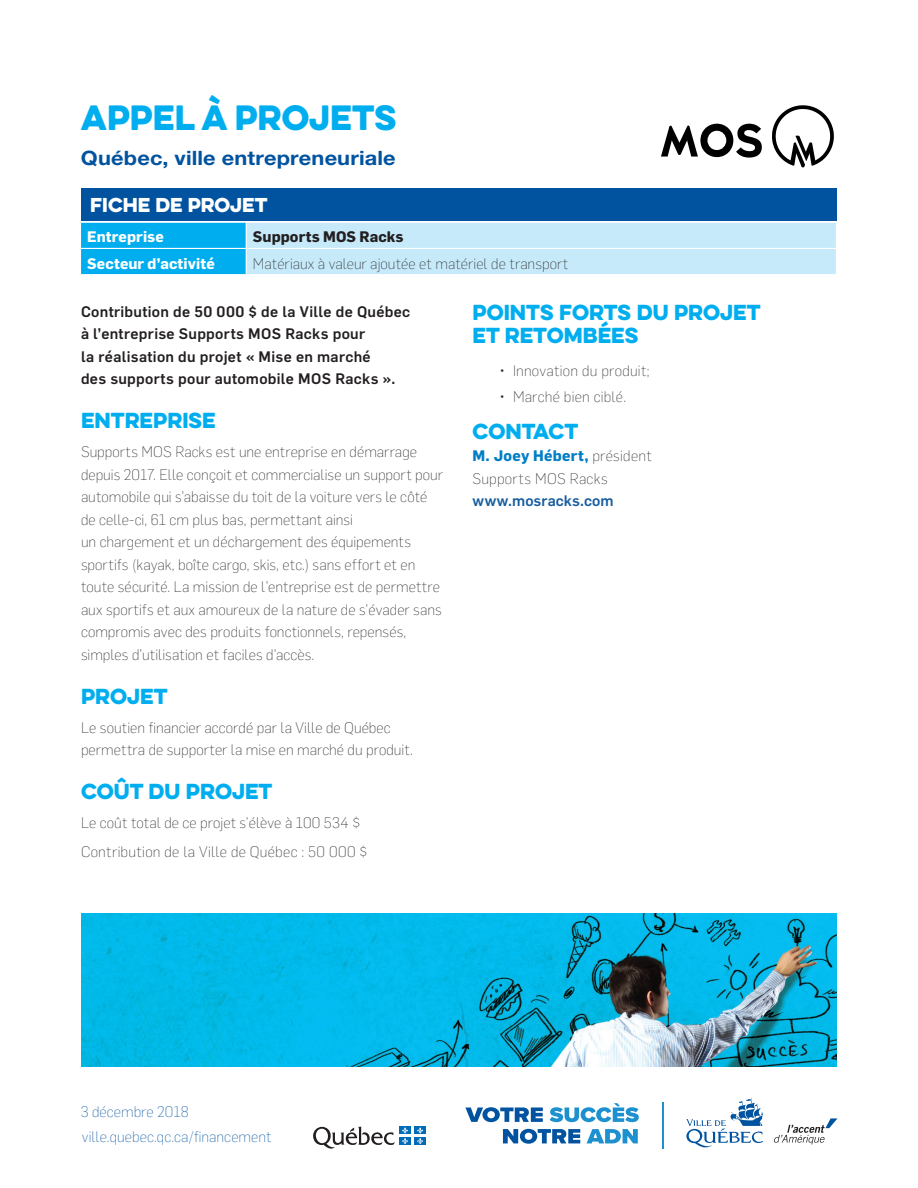
<style>
.page{position:relative;width:918px;height:1188px;background:#fff}
.page>*{position:absolute;margin:0;border:0;box-sizing:border-box;transform-origin:0 0}
.t1{font:31.5px "Eveleth Clean";color:#00aeef}
.t2{font:700 19.8px "Helvetica Neue";letter-spacing:.005em;color:#0153a0;scale:1.1 1}
.t3{font:19.5px/23.4px "Eveleth Clean";color:#00aeef}
.t4{font:18px "Eveleth Clean";color:#fff}
.t5{font:200 15px/22.5px "Flama";letter-spacing:.005em;color:#231f20}
.t6{font:500 15px/22.5px "Flama";letter-spacing:.02em;color:#231f20}
.t7{font:200 15px "Flama";color:#0153a0}
.t8{font:700 15px "Flama";letter-spacing:.01em;color:#fff}
.t9{font:700 15px "Flama";letter-spacing:.01em;color:#231f20}
.s1{font-weight:700;color:#007ec5}
.s2{font-weight:500;color:#175d9e}
</style>
<div class="page">
<img style="left:81px;top:914px;width:755px;height:153px">
<div style="left:81px;top:188px;width:755px;height:32px;background:#0153a0"></div>
<svg style="left:80px;top:222px;width:756px;height:53px;background:#a0def7"></svg>
<svg style="left:661px;top:124px;width:101px;height:34px"></svg>
<svg style="left:772px;top:105px;width:62px;height:62px"></svg>
<svg style="left:465px;top:1107px;width:78px;height:15px"></svg>
<svg style="left:550px;top:1103px;width:89px;height:19px"></svg>
<svg style="left:503px;top:1129px;width:77px;height:15px"></svg>
<svg style="left:587px;top:1129px;width:51px;height:14px"></svg>
<svg style="left:774px;top:1118px;width:64px;height:26px"></svg>
<svg style="left:686px;top:1098px;width:77px;height:49px"></svg>
<hr style="left:663px;top:1102px;width:1px;height:47px;background:#1d90d0">
<svg style="left:313px;top:1126px;width:82px;height:23px"></svg>
<div style="left:399px;top:1127px;width:12px;height:7px;background:#006cb7"></div>
<div style="left:414px;top:1127px;width:12px;height:7px;background:#006cb7"></div>
<div style="left:399px;top:1137px;width:12px;height:8px;background:#006cb7"></div>
<svg style="left:402px;top:1127px;width:6px;height:17px"></svg>
<div style="left:414px;top:1137px;width:12px;height:8px;background:#006cb7"></div>
<svg style="left:417px;top:1127px;width:6px;height:17px"></svg>
<h1 class="t1" style="left:81px;top:94px;width:317px">APPEL À PROJETS</h1>
<h2 class="t2" style="left:81px;top:146px;width:288px">Québec, ville entrepreneuriale</h2>
<p class="t4" style="left:90px;top:191px;width:179px">FICHE DE PROJET</p>
<p class="t8" style="left:87px;top:226px;width:78px">Entreprise</p>
<p class="t9" style="left:253px;top:226px;width:152px">Supports MOS Racks</p>
<p class="t8" style="left:87px;top:252px;width:129px">Secteur d’activité</p>
<p class="t5" style="left:253px;top:251px;width:317px">Matériaux à valeur ajoutée et matériel de transport</p>
<p class="t6" style="left:81px;top:299px;width:331px">Contribution de 50 000 $ de la Ville de Québec à l’entreprise Supports MOS Racks pour<br>la réalisation du projet « Mise en marché<br>des supports pour automobile MOS Racks ».</p>
<h3 class="t3" style="left:81px;top:408px;width:136px">ENTREPRISE</h3>
<p class="t5" style="left:81px;top:440px;width:364px">Supports MOS Racks est une entreprise en démarrage depuis 2017. Elle conçoit et commercialise un support pour automobile qui s’abaisse du toit de la voiture vers le côté de celle-ci, 61 cm plus bas, permettant ainsi<br>un chargement et un déchargement des équipements sportifs (kayak, boîte cargo, skis, etc.) sans effort et en toute sécurité. La mission de l’entreprise est de permettre aux sportifs et aux amoureux de la nature de s’évader sans compromis avec des produits fonctionnels, repensés, simples d’utilisation et faciles d’accès.</p>
<h3 class="t3" style="left:81px;top:684px;width:88px">PROJET</h3>
<p class="t5" style="left:81px;top:716px;width:333px">Le soutien financier accordé par la Ville de Québec permettra de supporter la mise en marché du produit.</p>
<h3 class="t3" style="left:81px;top:779px;width:193px">COÛT DU PROJET</h3>
<p class="t5" style="left:81px;top:811px;width:281px">Le coût total de ce projet s’élève à 100 534 $</p>
<p class="t5" style="left:81px;top:840px;width:288px">Contribution de la Ville de Québec : 50 000 $</p>
<h3 class="t3" style="left:472px;top:300px;width:290px">POINTS FORTS DU PROJET<br>ET RETOMBÉES</h3>
<p class="t5" style="left:500px;top:359px;width:152px">• Innovation du produit;</p>
<p class="t5" style="left:500px;top:385px;width:128px">• Marché bien ciblé.</p>
<h3 class="t3" style="left:472px;top:419px;width:107px">CONTACT</h3>
<h3 class="t5" style="left:472px;top:444px;width:181px"><span class="s1">M. Joey Hébert,</span> président<br>Supports MOS Racks <span class="s2">www.mosracks.com</span></h3>
<p class="t7" style="left:81px;top:1102px;width:109px">3 décembre 2018</p>
<p class="t7" style="left:82px;top:1127px;width:191px">ville.quebec.qc.ca/financement</p>
</div>
